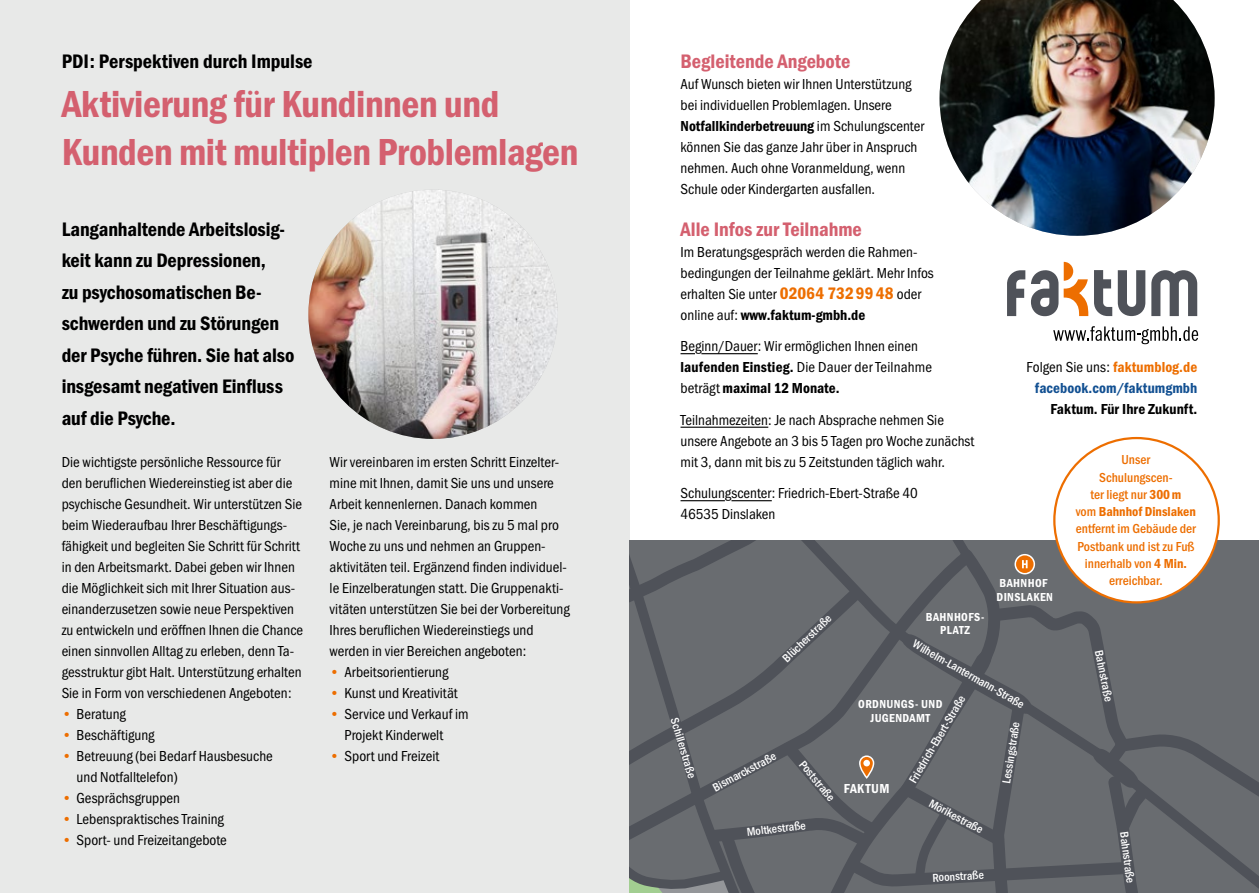
<style>
.page{position:relative;width:1259px;height:893px;background:#fff}
.page>*{position:absolute;margin:0;border:0;box-sizing:border-box;transform-origin:0 0}
.t1{font:39px/48.8px "Franklin Gothic URW Con Dem";letter-spacing:-.01em;color:#d4606f}
.t2{font:20.25px/31.5px "Franklin Gothic URW Con Dem";letter-spacing:-.005em;color:#000}
.t3{font:20.25px "Franklin Gothic URW Con Dem";color:#d4606f}
.t4{font:15px/21px "Franklin Gothic URW Con Boo";color:#000}
.t5{font:15px "Franklin Gothic URW Con Dem";color:#000}
.t6{font:15px "Franklin Gothic URW Con Dem";letter-spacing:.005em;color:#125092}
.t7{font:500 13.5px/17.2px "Franklin Gothic URW Con";color:#ed6e00;text-align:center}
.t8{font:13.5px "Franklin Gothic URW Con Dem";color:#ed6e00}
.t9{font:13.5px "Franklin Gothic URW Con Dem";letter-spacing:.03em;color:#fff}
.t10{font:500 12px "Franklin Gothic URW Con";color:#fff}
.t11{font:12px/13.5px "Franklin Gothic URW Con Dem";letter-spacing:.03em;color:#fff;text-align:center}
.t12{font:10.5px "Franklin Gothic URW Con Dem";letter-spacing:.03em;color:#fff}
.s1{font-family:"Franklin Gothic URW Con Dem";color:#ed6e00}
.s2{font-family:"Franklin Gothic URW Con Boo"}
.s3{font-family:"Franklin Gothic URW Con Dem";font-size:17.25px;color:#ed6e00}
.s4{font-family:"Franklin Gothic URW Con Dem"}
.s5{font-family:"Franklin Gothic URW Con Dem";font-weight:400}
.s6{font-family:"Franklin Gothic URW Con";font-weight:500}
</style>
<div class="page">
<div style="left:0;top:0;width:629px;height:893px;background:#e8e9e8"></div>
<svg style="left:680px;top:353px;width:15px;height:1px"></svg>
<hr style="left:701px;top:353px;width:57px;height:1px;background:#000">
<hr style="left:680px;top:427px;width:88px;height:1px;background:#000">
<hr style="left:680px;top:500px;width:45px;height:1px;background:#000">
<hr style="left:731px;top:500px;width:41px;height:1px;background:#000">
<svg style="left:1007px;top:270px;width:18px;height:46px"></svg>
<svg style="left:1151px;top:270px;width:46px;height:46px"></svg>
<svg style="left:1094px;top:270px;width:51px;height:46px"></svg>
<svg style="left:1031px;top:262px;width:57px;height:54px"></svg>
<svg style="left:1053px;top:326px;width:145px;height:18px"></svg>
<img style="left:939px;top:0;width:275px;height:236px">
<img style="left:308px;top:190px;width:250px;height:249px;border-radius:125px">
<svg style="left:629px;top:540px;width:630px;height:353px;background:#64676b"></svg>
<div style="left:1054px;top:438px;width:164px;height:164px;background:#fff;border-radius:50%"></div>
<h2 class="t2" style="left:62px;top:44px;width:252px">PDI: Perspektiven durch Impulse</h2>
<h1 class="t1" style="left:62px;top:77px;width:518px">Aktivierung für Kundinnen und<br>Kunden mit multiplen Problemlagen</h1>
<h2 class="t2" style="left:62px;top:212px;width:234px">Langanhaltende Arbeitslosig&shy;keit kann zu Depressionen,<br>zu psychosomatischen Be&shy;schwerden und zu Störungen der Psyche führen. Sie hat also insgesamt negativen Einfluss auf die Psyche.</h2>
<p class="t4" style="left:62px;top:451px;width:243px">Die wichtigste persönliche Ressource für den beruflichen Wiedereinstieg ist aber die psychische Gesundheit. Wir unterstützen Sie beim Wiederaufbau Ihrer Beschäftigungs&shy;fähigkeit und begleiten Sie Schritt für Schritt in den Arbeitsmarkt. Dabei geben wir Ihnen die Möglichkeit sich mit Ihrer Situation aus&shy;einanderzusetzen sowie neue Perspektiven zu entwickeln und eröffnen Ihnen die Chance einen sinnvollen Alltag zu erleben, denn Ta&shy;gesstruktur gibt Halt. Unterstützung erhalten Sie in Form von verschiedenen Angeboten:</p>
<p class="t4" style="left:62px;top:703px;width:66px"><span class="s1">•</span> Beratung</p>
<p class="t4" style="left:62px;top:724px;width:94px"><span class="s1">•</span> Beschäftigung</p>
<p class="t4" style="left:77px;top:745px;width:198px;text-indent:-15px"><span class="s1">•</span> Betreuung (bei Bedarf Hausbesuche und Notfalltelefon)</p>
<p class="t4" style="left:62px;top:787px;width:120px"><span class="s1">•</span> Gesprächsgruppen</p>
<p class="t4" style="left:62px;top:808px;width:164px"><span class="s1">•</span> Lebenspraktisches Training</p>
<p class="t4" style="left:62px;top:829px;width:167px"><span class="s1">•</span> Sport- und Freizeitangebote</p>
<p class="t4" style="left:330px;top:451px;width:242px">Wir vereinbaren im ersten Schritt Einzelter&shy;mine mit Ihnen, damit Sie uns und unsere Arbeit kennenlernen. Danach kommen<br>Sie, je nach Vereinbarung, bis zu 5 mal pro Woche zu uns und nehmen an Gruppen&shy;aktivitäten teil. Ergänzend finden individuel&shy;le Einzelberatungen statt. Die Gruppenakti&shy;vitäten unterstützen Sie bei der Vorbereitung Ihres beruflichen Wiedereinstiegs und werden in vier Bereichen angeboten:</p>
<p class="t4" style="left:330px;top:661px;width:120px"><span class="s1">•</span> Arbeitsorientierung</p>
<p class="t4" style="left:330px;top:682px;width:130px"><span class="s1">•</span> Kunst und Kreativität</p>
<p class="t4" style="left:344px;top:703px;width:126px;text-indent:-15px"><span class="s1">•</span> Service und Verkauf im<br>Projekt Kinderwelt</p>
<p class="t4" style="left:330px;top:745px;width:111px"><span class="s1">•</span> Sport und Freizeit</p>
<h2 class="t3" style="left:680px;top:47px;width:171px">Begleitende Angebote</h2>
<p class="t4" style="left:680px;top:73px;width:233px">Auf Wunsch bieten wir Ihnen Unterstützung bei individuellen Problemlagen. Unsere</p>
<p class="t5" style="left:680px;top:116px;width:245px">Notfallkinderbetreuung <span class="s2">im Schulungscenter</span></p>
<p class="t4" style="left:680px;top:136px;width:238px">können Sie das ganze Jahr über in Anspruch nehmen. Auch ohne Voranmeldung, wenn<br>Schule oder Kindergarten ausfallen.</p>
<h2 class="t3" style="left:680px;top:215px;width:183px">Alle Infos zur Teilnahme</h2>
<p class="t4" style="left:680px;top:241px;width:255px">Im Beratungsgespräch werden die Rahmen&shy;bedingungen der Teilnahme geklärt. Mehr Infos erhalten Sie unter <span class="s3">02064 7329948</span> oder</p>
<p class="t5" style="left:680px;top:305px;width:186px"><span class="s2">online auf:</span> www.faktum-gmbh.de</p>
<p class="t4" style="left:680px;top:336px;width:253px">Beginn/Dauer: Wir ermöglichen Ihnen einen <span class="s4">laufenden Einstieg.</span> Die Dauer der Teilnahme</p>
<p class="t5" style="left:680px;top:378px;width:160px"><span class="s2">beträgt</span> maximal 12 Monate.</p>
<p class="t4" style="left:680px;top:409px;width:295px">Teilnahmezeiten: Je nach Absprache nehmen Sie unsere Angebote an 3 bis 5 Tagen pro Woche zunächst mit 3, dann mit bis zu 5 Zeitstunden täglich wahr.</p>
<p class="t4" style="left:680px;top:483px;width:239px">Schulungscenter: Friedrich-Ebert-Straße 40<br>46535 Dinslaken</p>
<p class="t4" style="left:1026px;top:357px;width:172px">Folgen Sie uns: <span class="s1">faktumblog.de</span></p>
<p class="t6" style="left:1035px;top:378px;width:164px">facebook.com/faktumgmbh</p>
<p class="t5" style="left:1050px;top:399px;width:148px">Faktum. Für Ihre Zukunft.</p>
<p class="t11" style="left:996px;top:576px;width:58px;text-align:left">BAHNHOF<br>DINSLAKEN</p>
<p class="t7" style="left:1090px;top:451px;width:92px">Unser<br>Schulungscen-<br>ter liegt nur <span class="s5">300m</span></p>
<p class="t8" style="left:1075px;top:503px;width:122px"><span class="s6">vom</span> Bahnhof Dinslaken</p>
<p class="t7" style="left:1075px;top:520px;width:122px">entfernt im Gebäude der<br>Postbank und ist zu Fuß innerhalb von <span class="s5">4 Min. </span>erreichbar.</p>
<p class="t10" style="left:682px;top:716px;width:64px;rotate:73deg">Schillerstraße</p>
<p class="t10" style="left:779px;top:654px;width:64px;rotate:-44deg">Blücherstraße</p>
<p class="t11" style="left:926px;top:610px;width:60px">BAHNHOFS-<br>PLATZ</p>
<p class="t10" style="left:917px;top:636px;width:127px;rotate:29deg">Wilhelm-Lantermann-Straße</p>
<p class="t10" style="left:905px;top:778px;width:101px;rotate:-60deg">Friedrich-Ebert-Straße</p>
<p class="t11" style="left:858px;top:697px;width:86px">ORDNUNGS- UND<br>JUGENDAMT</p>
<p class="t10" style="left:998px;top:782px;width:64px;rotate:-81deg">Lessingstraße</p>
<p class="t10" style="left:710px;top:781px;width:72px;rotate:-28deg">Bismarckstraße</p>
<p class="t10" style="left:807px;top:757px;width:50px;rotate:50deg">Poststraße</p>
<p class="t9" style="left:843px;top:779px;width:47px">FAKTUM</p>
<p class="t10" style="left:933px;top:795px;width:61px;rotate:28deg">Mörikestraße</p>
<p class="t10" style="left:746px;top:824px;width:61px;rotate:-7deg">Moltkestraße</p>
<p class="t10" style="left:932px;top:870px;width:53px;rotate:-3deg">Roonstraße</p>
<p class="t12" style="left:926px;top:873px;width:63px">AMTSGERICHT</p>
<p class="t10" style="left:1106px;top:649px;width:53px;rotate:79deg">Bahnstraße</p>
<p class="t10" style="left:1131px;top:831px;width:53px;rotate:82deg">Bahnstraße</p>
</div>
